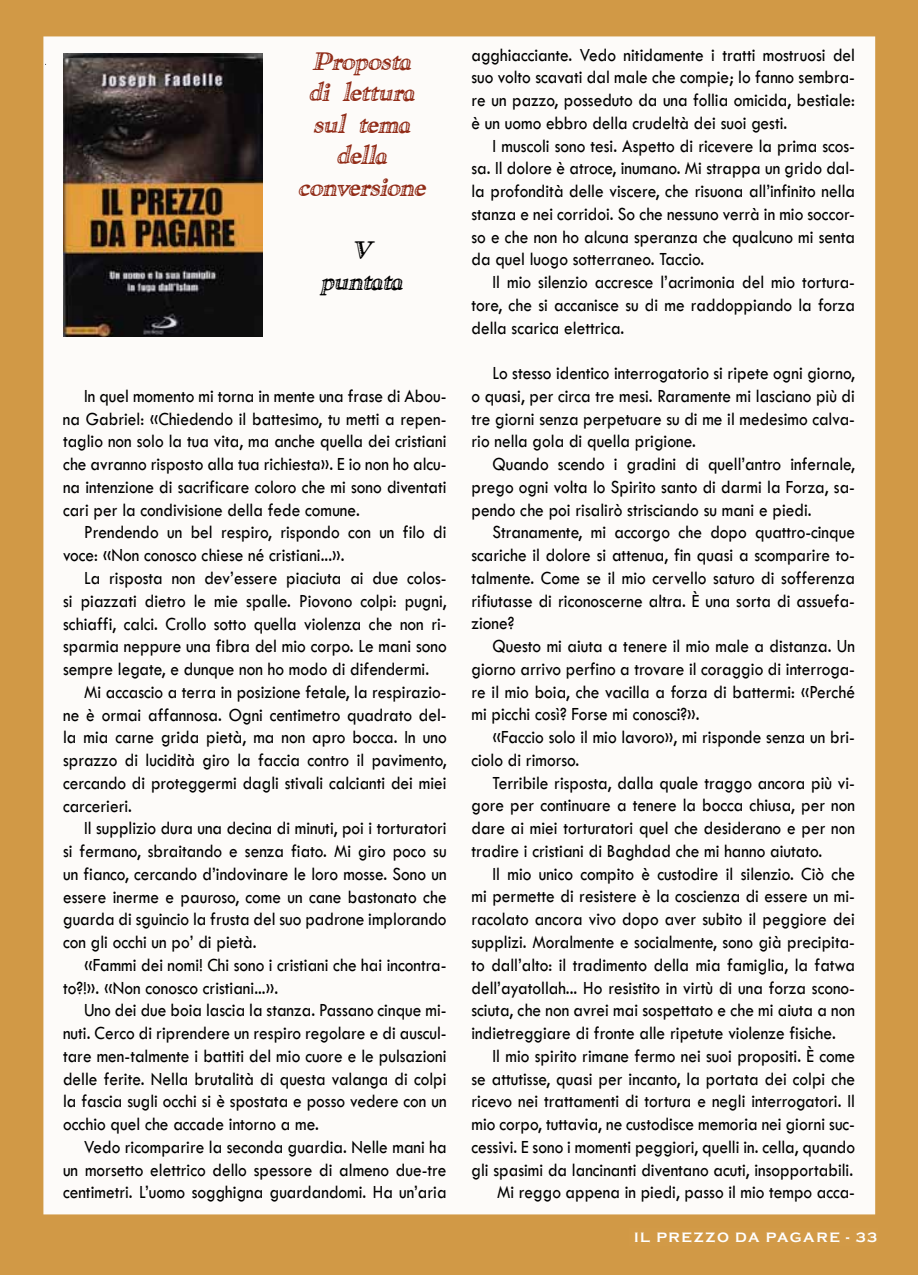
<style>
.page{position:relative;width:918px;height:1275px;background:#d19946}
.page>*{position:absolute;margin:0;border:0;box-sizing:border-box;transform-origin:0 0}
.t1{font:italic 26.25px/31.5px "Ramona";letter-spacing:-.005em;color:#912c18;text-align:center}
.t2{font:italic 26.25px/31.5px "Ramona";letter-spacing:-.005em;color:#000;text-align:center}
.t3{font:19.25px/22.8px "Tw Cen";color:#000;text-align:justify;scale:.9 1}
.t4{font:700 14px "Copperplate Gothic";letter-spacing:.12em;color:#fff}
</style>
<div class="page">
<div style="left:44px;top:37px;width:830px;height:1176px;background:#fff"></div>
<img style="left:63px;top:53px;width:199px;height:284px">
<h1 class="t1" style="left:298px;top:45px;width:129px">Proposta<br>di lettura sul tema della conversione</h1>
<h1 class="t2" style="left:320px;top:234px;width:84px">V puntata</h1>
<p class="t3" style="left:63px;top:384px;width:428px;text-indent:21px">In quel momento mi torna in mente una frase di Abou&shy;na Gabriel: «Chiedendo il battesimo, tu metti a repen&shy;taglio non solo la tua vita, ma anche quella dei cristiani che avranno risposto alla tua richiesta». E io non ho alcu&shy;na intenzione di sacrificare coloro che mi sono diventati cari per la condivisione della fede comune.</p>
<p class="t3" style="left:63px;top:521px;width:428px;text-indent:21px">Prendendo un bel respiro, rispondo con un filo di voce: «Non conosco chiese né cristiani...».</p>
<p class="t3" style="left:84px;top:566px;width:404px">La risposta non dev’essere piaciuta ai due colos-</p>
<p class="t3" style="left:63px;top:589px;width:428px">si piazzati dietro le mie spalle. Piovono colpi: pugni,</p>
<p class="t3" style="left:63px;top:612px;width:428px">schiaffi, calci. Crollo sotto quella violenza che non ri-</p>
<p class="t3" style="left:63px;top:635px;width:428px">sparmia neppure una fibra del mio corpo. Le mani sono</p>
<p class="t3" style="left:63px;top:657px;width:408px">sempre legate, e dunque non ho modo di difendermi.</p>
<p class="t3" style="left:84px;top:680px;width:404px">Mi accascio a terra in posizione fetale, la respirazio-</p>
<p class="t3" style="left:63px;top:703px;width:428px">ne è ormai affannosa. Ogni centimetro quadrato del-</p>
<p class="t3" style="left:63px;top:726px;width:428px">la mia carne grida pietà, ma non apro bocca. In uno</p>
<p class="t3" style="left:63px;top:748px;width:428px">sprazzo di lucidità giro la faccia contro il pavimento,</p>
<p class="t3" style="left:63px;top:771px;width:428px">cercando di proteggermi dagli stivali calcianti dei miei</p>
<p class="t3" style="left:63px;top:794px;width:78px">carcerieri.</p>
<p class="t3" style="left:84px;top:817px;width:404px">Il supplizio dura una decina di minuti, poi i torturatori</p>
<p class="t3" style="left:63px;top:839px;width:428px">si fermano, sbraitando e senza fiato. Mi giro poco su</p>
<p class="t3" style="left:63px;top:862px;width:428px">un fianco, cercando d’indovinare le loro mosse. Sono un</p>
<p class="t3" style="left:63px;top:885px;width:428px">essere inerme e pauroso, come un cane bastonato che</p>
<p class="t3" style="left:63px;top:908px;width:428px">guarda di sguincio la frusta del suo padrone implorando</p>
<p class="t3" style="left:63px;top:930px;width:216px">con gli occhi un po’ di pietà.</p>
<p class="t3" style="left:84px;top:953px;width:404px">«Fammi dei nomi! Chi sono i cristiani che hai incontra-</p>
<p class="t3" style="left:63px;top:976px;width:240px">to?!». «Non conosco cristiani...».</p>
<p class="t3" style="left:84px;top:999px;width:404px">Uno dei due boia lascia la stanza. Passano cinque mi-</p>
<p class="t3" style="left:63px;top:1021px;width:428px">nuti. Cerco di riprendere un respiro regolare e di auscul-</p>
<p class="t3" style="left:63px;top:1044px;width:428px">tare men-talmente i battiti del mio cuore e le pulsazioni</p>
<p class="t3" style="left:63px;top:1067px;width:428px">delle ferite. Nella brutalità di questa valanga di colpi</p>
<p class="t3" style="left:63px;top:1090px;width:428px">la fascia sugli occhi si è spostata e posso vedere con un</p>
<p class="t3" style="left:63px;top:1112px;width:286px">occhio quel che accade intorno a me.</p>
<p class="t3" style="left:84px;top:1135px;width:404px">Vedo ricomparire la seconda guardia. Nelle mani ha</p>
<p class="t3" style="left:63px;top:1158px;width:428px">un morsetto elettrico dello spessore di almeno due-tre</p>
<p class="t3" style="left:63px;top:1181px;width:428px">centimetri. L’uomo sogghigna guardandomi. Ha un’aria</p>
<p class="t3" style="left:471px;top:43px;width:428px">agghiacciante. Vedo nitidamente i tratti mostruosi del suo volto scavati dal male che compie; lo fanno sembra&shy;re un pazzo, posseduto da una follia omicida, bestiale: è un uomo ebbro della crudeltà dei suoi gesti.</p>
<p class="t3" style="left:471px;top:134px;width:428px;text-indent:21px">I muscoli sono tesi. Aspetto di ricevere la prima scos&shy;sa. Il dolore è atroce, inumano. Mi strappa un grido dal&shy;la profondità delle viscere, che risuona all’infinito nella stanza e nei corridoi. So che nessuno verrà in mio soccor&shy;so e che non ho alcuna speranza che qualcuno mi senta da quel luogo sotterraneo. Taccio.</p>
<p class="t3" style="left:471px;top:271px;width:428px;text-indent:21px">Il mio silenzio accresce l’acrimonia del mio tortura&shy;tore, che si accanisce su di me raddoppiando la forza della scarica elettrica.</p>
<p class="t3" style="left:471px;top:362px;width:428px;text-indent:21px">Lo stesso identico interrogatorio si ripete ogni giorno, o quasi, per circa tre mesi. Raramente mi lasciano più di tre giorni senza perpetuare su di me il medesimo calva&shy;rio nella gola di quella prigione.</p>
<p class="t3" style="left:471px;top:453px;width:428px;text-indent:21px">Quando scendo i gradini di quell’antro infernale, prego ogni volta lo Spirito santo di darmi la Forza, sa&shy;pendo che poi risalirò strisciando su mani e piedi.</p>
<p class="t3" style="left:471px;top:521px;width:428px;text-indent:21px">Stranamente, mi accorgo che dopo quattro-cinque scariche il dolore si attenua, fin quasi a scomparire to&shy;talmente. Come se il mio cervello saturo di sofferenza rifiutasse di riconoscerne altra. È una sorta di assuefa&shy;zione?</p>
<p class="t3" style="left:471px;top:635px;width:428px;text-indent:21px">Questo mi aiuta a tenere il mio male a distanza. Un giorno arrivo perfino a trovare il coraggio di interroga&shy;re il mio boia, che vacilla a forza di battermi: «Perché mi picchi così? Forse mi conosci?».</p>
<p class="t3" style="left:471px;top:726px;width:428px;text-indent:21px">«Faccio solo il mio lavoro», mi risponde senza un bri&shy;ciolo di rimorso.</p>
<p class="t3" style="left:471px;top:771px;width:428px;text-indent:21px">Terribile risposta, dalla quale traggo ancora più vi&shy;gore per continuare a tenere la bocca chiusa, per non dare ai miei torturatori quel che desiderano e per non tradire i cristiani di Baghdad che mi hanno aiutato.</p>
<p class="t3" style="left:492px;top:862px;width:404px">Il mio unico compito è custodire il silenzio. Ciò che</p>
<p class="t3" style="left:471px;top:885px;width:428px">mi permette di resistere è la coscienza di essere un mi-</p>
<p class="t3" style="left:471px;top:908px;width:428px">racolato ancora vivo dopo aver subito il peggiore dei</p>
<p class="t3" style="left:471px;top:930px;width:428px">supplizi. Moralmente e socialmente, sono già precipita-</p>
<p class="t3" style="left:471px;top:953px;width:428px">to dall’alto: il tradimento della mia famiglia, la fatwa</p>
<p class="t3" style="left:471px;top:976px;width:428px">dell’ayatollah... Ho resistito in virtù di una forza scono-</p>
<p class="t3" style="left:471px;top:999px;width:428px">sciuta, che non avrei mai sospettato e che mi aiuta a non</p>
<p class="t3" style="left:471px;top:1021px;width:406px">indietreggiare di fronte alle ripetute violenze fisiche.</p>
<p class="t3" style="left:492px;top:1044px;width:404px">Il mio spirito rimane fermo nei suoi propositi. È come</p>
<p class="t3" style="left:471px;top:1067px;width:428px">se attutisse, quasi per incanto, la portata dei colpi che</p>
<p class="t3" style="left:471px;top:1090px;width:428px">ricevo nei trattamenti di tortura e negli interrogatori. Il</p>
<p class="t3" style="left:471px;top:1112px;width:428px">mio corpo, tuttavia, ne custodisce memoria nei giorni suc-</p>
<p class="t3" style="left:471px;top:1135px;width:428px">cessivi. E sono i momenti peggiori, quelli in. cella, quando</p>
<p class="t3" style="left:471px;top:1158px;width:425px">gli spasimi da lancinanti diventano acuti, insopportabili.</p>
<p class="t3" style="left:497px;top:1181px;width:399px">Mi reggo appena in piedi, passo il mio tempo acca-</p>
<p class="t4" style="left:634px;top:1229px;width:245px">IL PREZZO DA PAGARE - 33</p>
</div>
